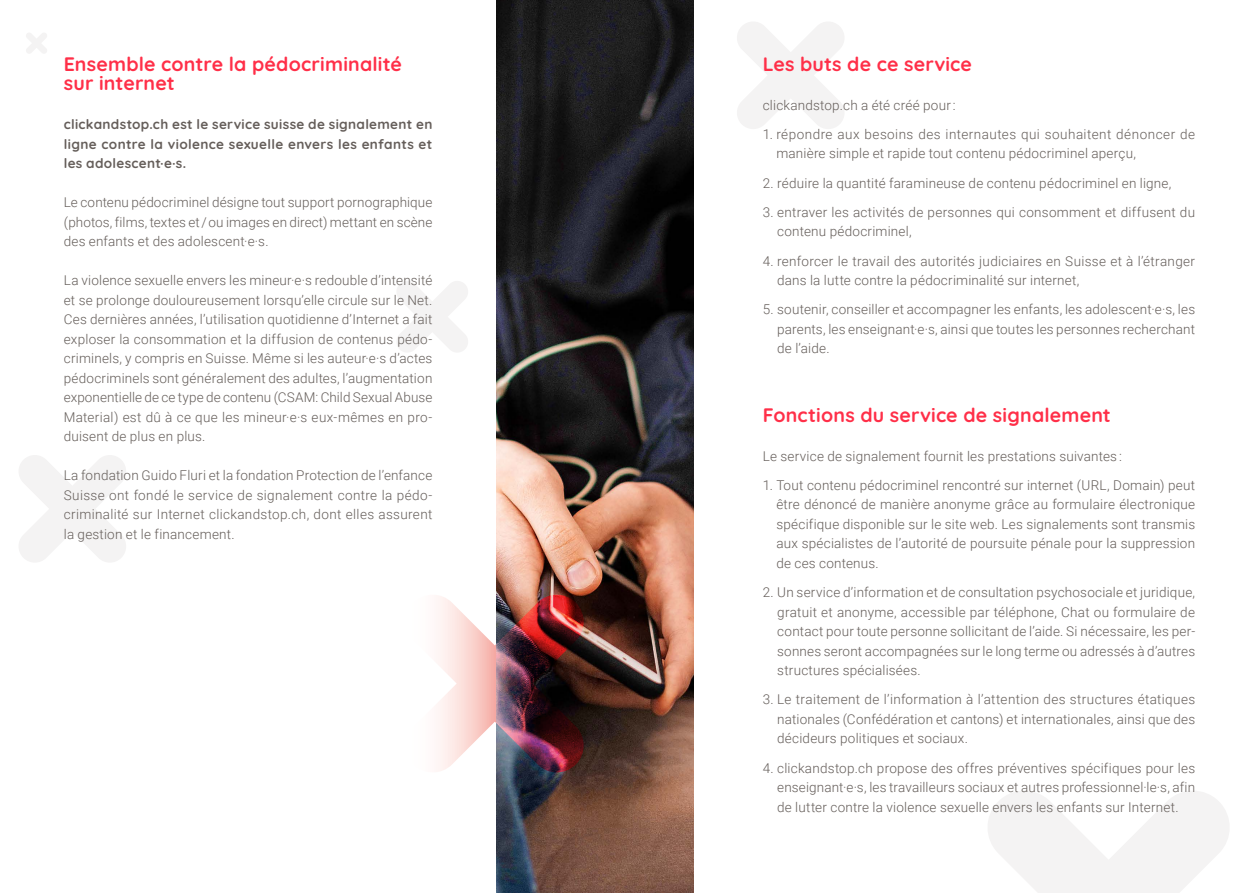
<style>
.page{position:relative;width:1259px;height:893px;background:#fff}
.page>*{position:absolute;margin:0;border:0;box-sizing:border-box;transform-origin:0 0}
.Titel{font:700 19.5px/19.5px "Quicksand";letter-spacing:.01em;color:#ff2f48}
.Grundtext{font:300 13.5px/19.5px "Roboto";letter-spacing:.015em;color:#655e5a;text-align:justify}
.Grundtext-2{font:700 13.5px/19.5px "Quicksand";letter-spacing:.025em;color:#655e5a;text-align:justify}
</style>
<div class="page">
<img style="left:496px;top:0;width:197px;height:893px">
<svg style="left:26px;top:33px;width:21px;height:20px"></svg>
<svg style="left:397px;top:281px;width:71px;height:71px"></svg>
<svg style="left:737px;top:22px;width:107px;height:107px"></svg>
<svg style="left:19px;top:455px;width:107px;height:107px"></svg>
<svg style="left:988px;top:791px;width:241px;height:102px"></svg>
<img style="left:438px;top:592px;width:146px;height:183px">
<h1 class="Titel" style="left:64px;top:52px;width:340px">Ensemble contre la pédocriminalité sur internet</h1>
<p class="Grundtext-2" style="left:64px;top:113px;width:370px">clickandstop.ch est le service suisse de signalement en ligne contre la violence sexuelle envers les enfants et les adolescent·e·s.</p>
<p class="Grundtext" style="left:64px;top:192px;width:370px">Le contenu pédocriminel désigne tout support pornographique (photos, films, textes et / ou images en direct) mettant en scène des enfants et des adolescent·e·s.</p>
<p class="Grundtext" style="left:64px;top:270px;width:370px">La violence sexuelle envers les mineur·e·s redouble d’intensité et se prolonge douloureusement lorsqu’elle circule sur le Net.<br>Ces dernières années, l’utilisation quotidienne d’Internet a fait exploser la consommation et la diffusion de contenus pédo&shy;criminels, y compris en Suisse. Même si les auteur·e·s d’actes pédocriminels sont généralement des adultes, l’augmentation exponentielle de ce type de contenu (CSAM: Child Sexual Abuse Material) est dû à ce que les mineur·e·s eux-mêmes en pro&shy;duisent de plus en plus.</p>
<p class="Grundtext" style="left:64px;top:465px;width:370px">La fondation Guido Fluri et la fondation Protection de l’enfance Suisse ont fondé le service de signalement contre la pédo&shy;criminalité sur Internet clickandstop.ch, dont elles assurent la gestion et le financement.</p>
<h1 class="Titel" style="left:763px;top:52px;width:211px">Les buts de ce service</h1>
<p class="Grundtext" style="left:763px;top:94px;width:194px">clickandstop.ch a été créé pour :</p>
<p class="Grundtext" style="left:776px;top:124px;width:420px;text-indent:-14px">1. répondre aux besoins des internautes qui souhaitent dénoncer de manière simple et rapide tout contenu pédocriminel aperçu,</p>
<p class="Grundtext" style="left:763px;top:172px;width:410px">2. réduire la quantité faramineuse de contenu pédocriminel en ligne,</p>
<p class="Grundtext" style="left:777px;top:202px;width:419px;text-indent:-14px">3. entraver les activités de personnes qui consomment et diffusent du contenu pédocriminel,</p>
<p class="Grundtext" style="left:777px;top:250px;width:419px;text-indent:-14px">4. renforcer le travail des autorités judiciaires en Suisse et à l’étranger dans la lutte contre la pédocriminalité sur internet,</p>
<p class="Grundtext" style="left:777px;top:299px;width:419px;text-indent:-14px">5. soutenir, conseiller et accompagner les enfants, les adolescent·e·s, les parents, les enseignant·e·s, ainsi que toutes les personnes recherchant de l’aide.</p>
<h1 class="Titel" style="left:763px;top:403px;width:350px">Fonctions du service de signalement</h1>
<p class="Grundtext" style="left:763px;top:445px;width:361px">Le service de signalement fournit les prestations suivantes :</p>
<p class="Grundtext" style="left:776px;top:475px;width:420px;text-indent:-14px">1. Tout contenu pédocriminel rencontré sur internet (URL, Domain) peut être dénoncé de manière anonyme grâce au formulaire électronique spécifique disponible sur le site web. Les signalements sont transmis aux spécialistes de l’autorité de poursuite pénale pour la suppression de ces contenus.</p>
<p class="Grundtext" style="left:777px;top:582px;width:419px;text-indent:-14px">2. Un service d’information et de consultation psychosociale et juridique, gratuit et anonyme, accessible par téléphone, Chat ou formulaire de contact pour toute personne sollicitant de l’aide. Si nécessaire, les per&shy;sonnes seront accompagnées sur le long terme ou adressés à d’autres structures spécialisées.</p>
<p class="Grundtext" style="left:777px;top:689px;width:419px;text-indent:-14px">3. Le traitement de l’information à l’attention des structures étatiques nationales (Confédération et cantons) et internationales, ainsi que des décideurs politiques et sociaux.</p>
<p class="Grundtext" style="left:777px;top:757px;width:419px;text-indent:-14px">4. clickandstop.ch propose des offres préventives spécifiques pour les enseignant·e·s, les travailleurs sociaux et autres professionnel·le·s, afin de lutter contre la violence sexuelle envers les enfants sur Internet.</p>
</div>
